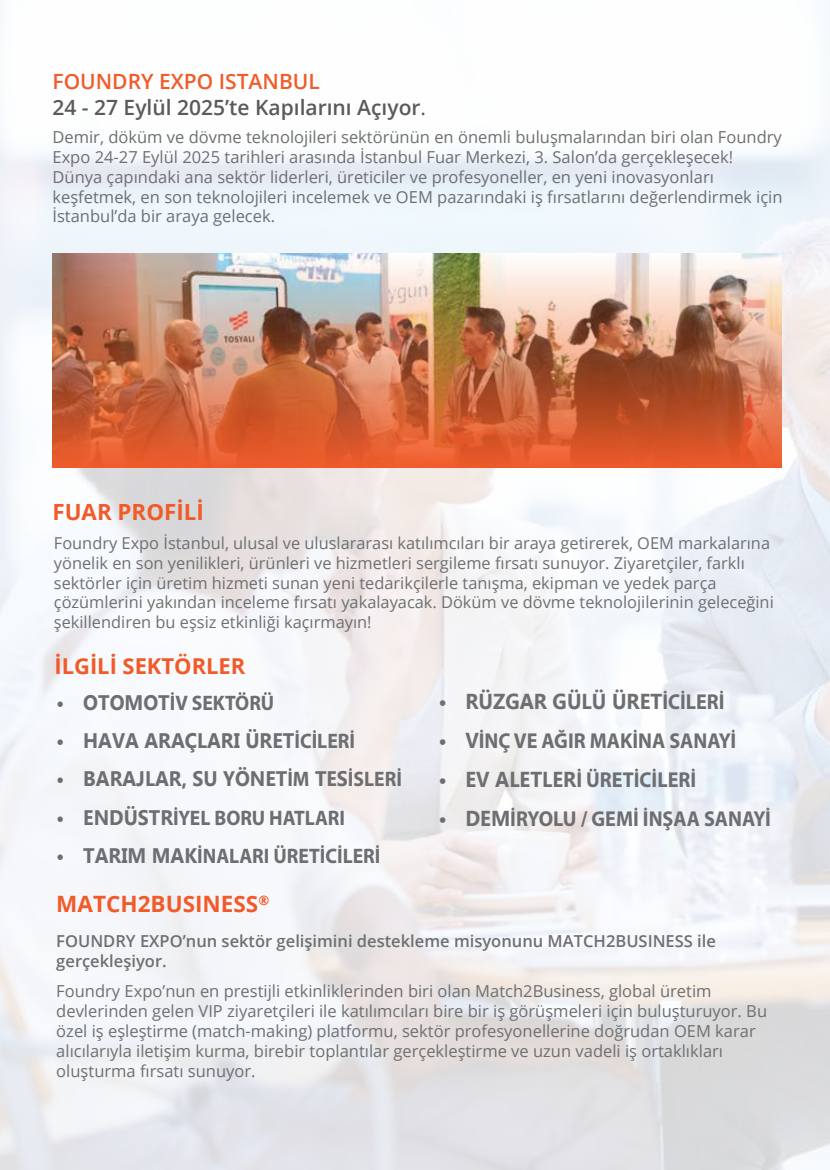
<style>
.page{position:relative;width:830px;height:1170px;background:#fff}
.page>*{position:absolute;margin:0;border:0;box-sizing:border-box;transform-origin:0 0}
.t1{font:700 22.5px "Open Sans";color:#f15b29}
.t2{font:700 22.35px "Open Sans";color:#f15b29}
.t3{font:700 21.9px "Open Sans";color:#f15b29}
.t4{font:700 21.6px "Myriad Pro";color:#6d6e71;scale:.93 1}
.t5{font:700 21.6px "Microsoft Tai Le";color:#6d6e71;scale:.93 1}
.t6{font:700 21px "Myriad Pro";color:#6d6e71;scale:.93 1}
.t7{font:600 21px/25.2px "Open Sans";color:#595a5c}
.t8{font:700 21px "Microsoft Tai Le";color:#6d6e71;scale:.93 1}
.t9{font:16.5px/19.8px "Open Sans";color:#6d6f71}
.t10{font:600 16.5px/19.8px "Open Sans";color:#6d6f71}
.t11{font:16.35px/19.6px "Open Sans";color:#6d6f71}
.s1{color:#f15b29}
.s2{font-weight:400}
.s3{font-family:"Microsoft Tai Le"}
.s4{font-family:"Myriad Pro"}
</style>
<div class="page">
<img style="left:0;top:0;width:829px;height:1169px">
<img style="left:52px;top:254px;width:729px;height:214px">
<p class="t7" style="left:52px;top:69px;width:375px"><span class="s1">FOUNDRY EXPO ISTANBUL<br></span>24 - 27 Eylül 2025’te Kapılarını Açıyor<span class="s2">.</span></p>
<p class="t9" style="left:52px;top:127px;width:731px">Demir, döküm ve dövme teknolojileri sektörünün en önemli buluşmalarından biri olan Foundry Expo 24-27 Eylül 2025 tarihleri arasında İstanbul Fuar Merkezi, 3. Salon’da gerçekleşecek!<br>Dünya çapındaki ana sektör liderleri, üreticiler ve profesyoneller, en yeni inovasyonları keşfetmek, en son teknolojileri incelemek ve OEM pazarındaki iş fırsatlarını değerlendirmek için İstanbul’da bir araya gelecek.</p>
<h2 class="t2" style="left:52px;top:496px;width:153px">FUAR PROFİLİ</h2>
<p class="t11" style="left:54px;top:533px;width:721px">Foundry Expo İstanbul, ulusal ve uluslararası katılımcıları bir araya getirerek, OEM markalarına yönelik en son yenilikleri, ürünleri ve hizmetleri sergileme fırsatı sunuyor. Ziyaretçiler, farklı sektörler için üretim hizmeti sunan yeni tedarikçilerle tanışma, ekipman ve yedek parça çözümlerini yakından inceleme fırsatı yakalayacak. Döküm ve dövme teknolojilerinin geleceğini şekillendiren bu eşsiz etkinliği kaçırmayın!</p>
<h3 class="t3" style="left:54px;top:650px;width:192px">İLGİLİ SEKTÖRLER</h3>
<p class="t6" style="left:56px;top:689px;width:236px"><span class="s3">• OTOMOT</span>İV SEKTÖRÜ</p>
<p class="t8" style="left:56px;top:729px;width:322px">• HAVA ARAÇLARI ÜRET<span class="s4">İCİLERİ</span></p>
<p class="t8" style="left:56px;top:767px;width:373px">• BARAJLAR, SU YÖNET<span class="s4">İM</span> TES<span class="s4">İSLERİ</span></p>
<p class="t6" style="left:56px;top:803px;width:312px"><span class="s3">• ENDÜSTR</span>İYEL BORU HATLARI</p>
<p class="t6" style="left:56px;top:841px;width:350px"><span class="s3">• TARIM MAK</span>İNALARI ÜRETİCİLERİ</p>
<h3 class="t5" style="left:438px;top:689px;width:309px">• RÜZGAR GÜLÜ ÜRET<span class="s4">İCİLERİ</span></h3>
<h3 class="t4" style="left:438px;top:726px;width:322px"><span class="s3">• V</span>İNÇ VE AĞIR MAKİNA SANAYİ</h3>
<h3 class="t4" style="left:438px;top:765px;width:278px"><span class="s3">• EV ALETLER</span>İ ÜRETİCİLERİ</h3>
<h3 class="t4" style="left:438px;top:804px;width:359px"><span class="s3">• DEM</span>İRYOLU / GEMİ İNŞAA SANAYİ</h3>
<h1 class="t1" style="left:56px;top:888px;width:214px">MATCH2BUSINESS<sup>®</sup></h1>
<p class="t10" style="left:56px;top:930px;width:661px">FOUNDRY EXPO’nun sektör gelişimini destekleme misyonunu MATCH2BUSINESS ile gerçekleşiyor.</p>
<p class="t9" style="left:56px;top:980px;width:712px">Foundry Expo’nun en prestijli etkinliklerinden biri olan Match2Business, global üretim devlerinden gelen VIP ziyaretçileri ile katılımcıları bire bir iş görüşmeleri için buluşturuyor. Bu özel iş eşleştirme (match-making) platformu, sektör profesyonellerine doğrudan OEM karar alıcılarıyla iletişim kurma, birebir toplantılar gerçekleştirme ve uzun vadeli iş ortaklıkları oluşturma fırsatı sunuyor.</p>
</div>
